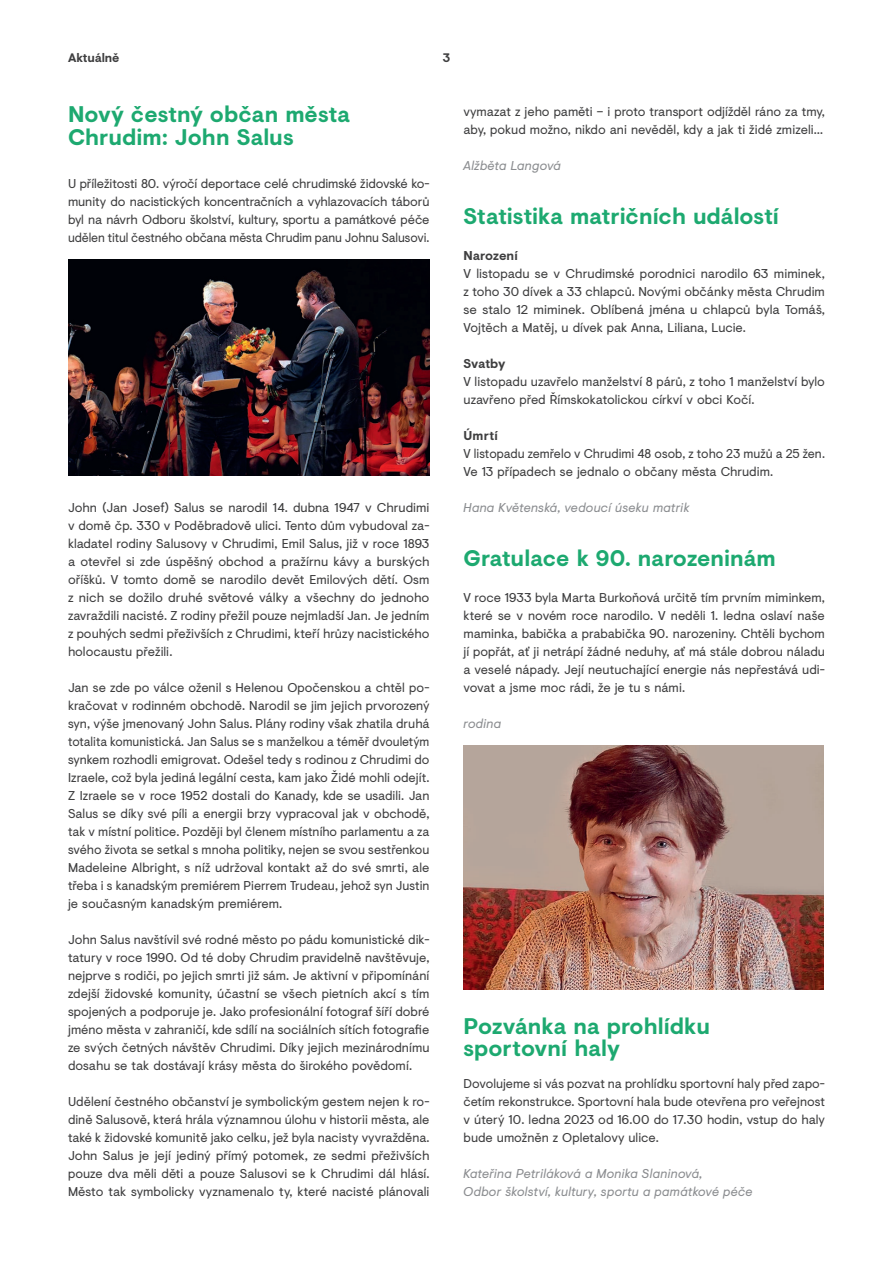
<style>
.page{position:relative;width:893px;height:1263px;background:#fff}
.page>*{position:absolute;margin:0;border:0;box-sizing:border-box;transform-origin:0 0}
.t1{font:700 22.5px/22.5px "Visuelt";color:#1da970}
.t2{font:12.75px/18px "Visuelt";color:#3e3e3f;text-align:justify}
.t3{font:italic 12.75px/18px "Visuelt";letter-spacing:.01em;color:#8b8d90}
.t4{font:700 12.75px "Visuelt";letter-spacing:.005em;color:#3e3e3f}
.t5{font:700 12.3px "Visuelt";letter-spacing:-.005em;color:#3e3e3f}
</style>
<div class="page">
<img style="left:68px;top:260px;width:361px;height:216px">
<img style="left:463px;top:746px;width:360px;height:244px">
<p class="t5" style="left:68px;top:49px;width:53px">Aktuálně</p>
<p class="t5" style="left:443px;top:49px;width:9px">3</p>
<h1 class="t1" style="left:68px;top:103px;width:284px">Nový čestný občan města<br>Chrudim: John Salus</h1>
<p class="t2" style="left:68px;top:174px;width:363px">U příležitosti 80. výročí deportace celé chrudimské židovské ko&shy;munity do nacistických koncentračních a vyhlazovacích táborů byl na návrh Odboru školství, kultury, sportu a památkové péče udělen titul čestného občana města Chrudim panu Johnu Salusovi.</p>
<p class="t2" style="left:68px;top:498px;width:363px">John (Jan Josef) Salus se narodil 14. dubna 1947 v Chrudimi v domě čp. 330 v Poděbradově ulici. Tento dům vybudoval za&shy;kladatel rodiny Salusovy v Chrudimi, Emil Salus, již v roce 1893 a otevřel si zde úspěšný obchod a pražírnu kávy a burských oříšků. V tomto domě se narodilo devět Emilových dětí. Osm z nich se dožilo druhé světové války a všechny do jednoho zavraždili nacisté. Z rodiny přežil pouze nejmladší Jan. Je jedním z pouhých sedmi přeživších z Chrudimi, kteří hrůzy nacistického holocaustu přežili.</p>
<p class="t2" style="left:68px;top:678px;width:363px">Jan se zde po válce oženil s Helenou Opočenskou a chtěl po&shy;kračovat v rodinném obchodě. Narodil se jim jejich prvorozený syn, výše jmenovaný John Salus. Plány rodiny však zhatila druhá totalita komunistická. Jan Salus se s manželkou a téměř dvouletým synkem rozhodli emigrovat. Odešel tedy s rodinou z Chrudimi do Izraele, což byla jediná legální cesta, kam jako Židé mohli odejít.<br>Z Izraele se v roce 1952 dostali do Kanady, kde se usadili. Jan Salus se díky své píli a energii brzy vypracoval jak v obchodě, tak v místní politice. Později byl členem místního parlamentu a za svého života se setkal s mnoha politiky, nejen se svou sestřenkou Madeleine Albright, s níž udržoval kontakt až do své smrti, ale třeba i s kanadským premiérem Pierrem Trudeau, jehož syn Justin je současným kanadským premiérem.</p>
<p class="t2" style="left:68px;top:930px;width:363px">John Salus navštívil své rodné město po pádu komunistické dik&shy;tatury v roce 1990. Od té doby Chrudim pravidelně navštěvuje, nejprve s rodiči, po jejich smrti již sám. Je aktivní v připomínání zdejší židovské komunity, účastní se všech pietních akcí s tím spojených a podporuje je. Jako profesionální fotograf šíří dobré jméno města v zahraničí, kde sdílí na sociálních sítích fotografie ze svých četných návštěv Chrudimi. Díky jejich mezinárodnímu dosahu se tak dostávají krásy města do širokého povědomí.</p>
<p class="t2" style="left:68px;top:1092px;width:363px">Udělení čestného občanství je symbolickým gestem nejen k ro&shy;dině Salusově, která hrála významnou úlohu v historii města, ale také k židovské komunitě jako celku, jež byla nacisty vyvražděna.<br>John Salus je její jediný přímý potomek, ze sedmi přeživších pouze dva měli děti a pouze Salusovi se k Chrudimi dál hlásí.<br>Město tak symbolicky vyznamenalo ty, které nacisté plánovali</p>
<p class="t2" style="left:463px;top:102px;width:363px">vymazat z jeho paměti – i proto transport odjížděl ráno za tmy, aby, pokud možno, nikdo ani nevěděl, kdy a jak ti židé zmizeli…</p>
<p class="t3" style="left:463px;top:156px;width:99px">Alžběta Langová</p>
<h1 class="t1" style="left:463px;top:204px;width:317px">Statistika matričních událostí</h1>
<p class="t4" style="left:463px;top:246px;width:56px">Narození</p>
<p class="t2" style="left:463px;top:264px;width:363px">V listopadu se v Chrudimské porodnici narodilo 63 miminek, z toho 30 dívek a 33 chlapců. Novými občánky města Chrudim se stalo 12 miminek. Oblíbená jména u chlapců byla Tomáš, Vojtěch a Matěj, u dívek pak Anna, Liliana, Lucie.</p>
<p class="t4" style="left:463px;top:354px;width:43px">Svatby</p>
<p class="t2" style="left:463px;top:372px;width:363px">V listopadu uzavřelo manželství 8 párů, z toho 1 manželství bylo uzavřeno před Římskokatolickou církví v obci Kočí.</p>
<p class="t4" style="left:463px;top:426px;width:36px">Úmrtí</p>
<p class="t2" style="left:463px;top:444px;width:363px">V listopadu zemřelo v Chrudimi 48 osob, z toho 23 mužů a 25 žen.<br>Ve 13 případech se jednalo o občany města Chrudim.</p>
<p class="t3" style="left:463px;top:498px;width:228px">Hana Květenská, vedoucí úseku matrik</p>
<h1 class="t1" style="left:463px;top:546px;width:314px">Gratulace k 90. narozeninám</h1>
<p class="t2" style="left:463px;top:588px;width:363px">V roce 1933 byla Marta Burkoňová určitě tím prvním miminkem, které se v novém roce narodilo. V neděli 1. ledna oslaví naše maminka, babička a prababička 90. narozeniny. Chtěli bychom jí popřát, ať ji netrápí žádné neduhy, ať má stále dobrou náladu a veselé nápady. Její neutuchající energie nás nepřestává udi&shy;vovat a jsme moc rádi, že je tu s námi.</p>
<p class="t3" style="left:463px;top:714px;width:39px">rodina</p>
<h1 class="t1" style="left:463px;top:1014px;width:248px">Pozvánka na prohlídku sportovní haly</h1>
<p class="t2" style="left:463px;top:1074px;width:363px">Dovolujeme si vás pozvat na prohlídku sportovní haly před zapo&shy;četím rekonstrukce. Sportovní hala bude otevřena pro veřejnost v úterý 10. ledna 2023 od 16.00 do 17.30 hodin, vstup do haly bude umožněn z Opletalovy ulice.</p>
<p class="t3" style="left:463px;top:1164px;width:291px">Kateřina Petriláková a Monika Slaninová,<br>Odbor školství, kultury, sportu a památkové péče</p>
</div>
